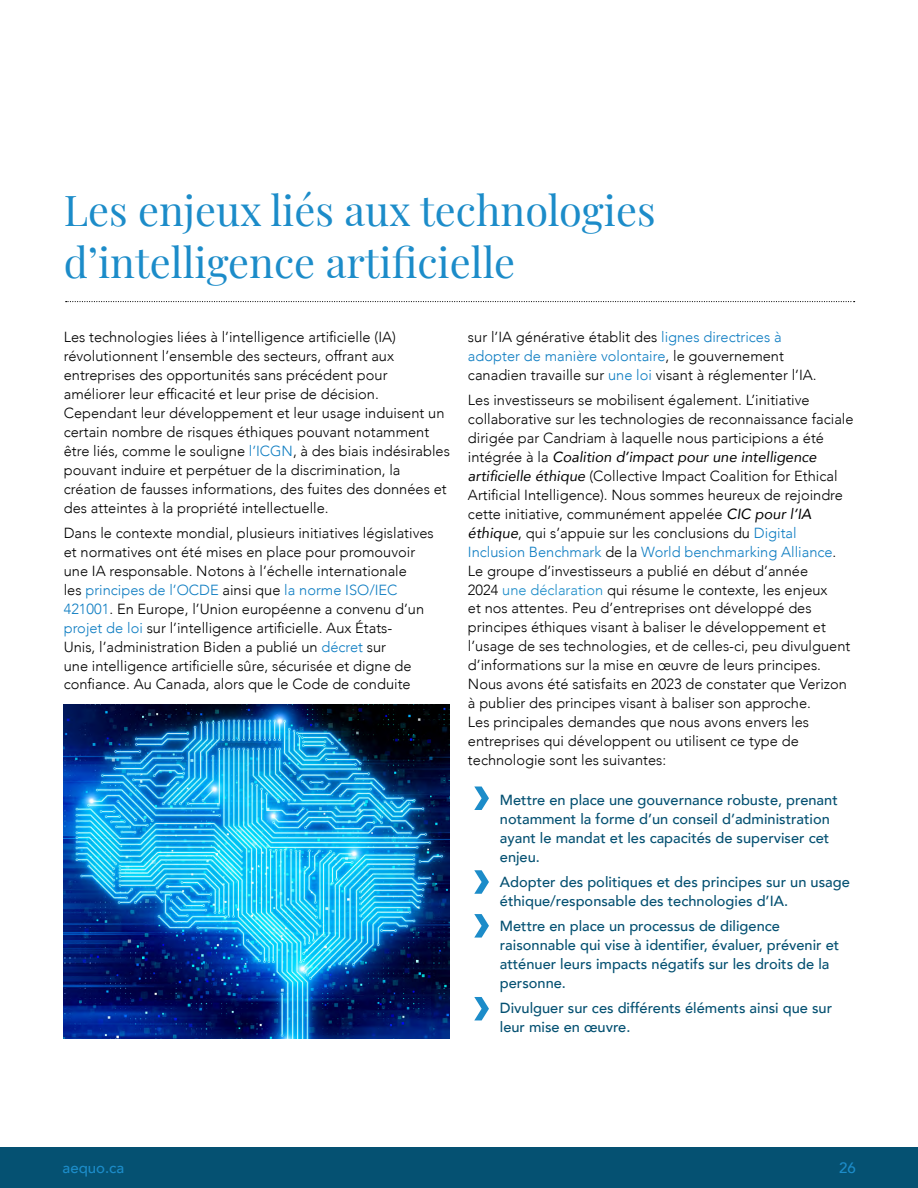
<style>
.page{position:relative;width:918px;height:1188px;background:#fff}
.page>*{position:absolute;margin:0;border:0;box-sizing:border-box;transform-origin:0 0}
.t1{font:41.55px/52.1px "Playfair Display";color:#1c8cc9}
.t2{font:500 15px "Avenir";color:#1c8cc9}
.t3{font:300 14.7px/18.9px "Avenir";color:#000}
.t4{font:500 14.7px/18.9px "Avenir";color:#055172}
.s1{color:#0e7dc2}
.s2{font-weight:400;font-style:italic}
.s3{color:#1c8cc9}
</style>
<div class="page">
<svg style="left:66px;top:301px;width:789px;height:1px"></svg>
<svg style="left:474px;top:787px;width:15px;height:23px"></svg>
<svg style="left:474px;top:870px;width:15px;height:24px"></svg>
<svg style="left:474px;top:914px;width:15px;height:24px"></svg>
<svg style="left:474px;top:997px;width:15px;height:23px"></svg>
<img style="left:64px;top:705px;width:386px;height:334px">
<div style="left:0;top:1147px;width:918px;height:41px;background:#055172"></div>
<h1 class="t1" style="left:64px;top:181px;width:593px">Les enjeux liés aux technologies d’intelligence artificielle</h1>
<p class="t3" style="left:64px;top:328px;width:388px">Les technologies liées à l’intelligence artificielle (IA) révolutionnent l’ensemble des secteurs, offrant aux entreprises des opportunités sans précédent pour améliorer leur efficacité et leur prise de décision.<br>Cependant leur développement et leur usage induisent un certain nombre de risques éthiques pouvant notamment être liés, comme le souligne <span class="s1">l’ICGN</span>, à des biais indésirables pouvant induire et perpétuer de la discrimination, la création de fausses informations, des fuites des données et des atteintes à la propriété intellectuelle.</p>
<p class="t3" style="left:64px;top:523px;width:372px">Dans le contexte mondial, plusieurs initiatives législatives et normatives ont été mises en place pour promouvoir une IA responsable. Notons à l’échelle internationale<br>les <span class="s1">principes de l’OCDE</span> ainsi que <span class="s1">la norme ISO/IEC 421001</span>. En Europe, l’Union européenne a convenu d’un <span class="s1">projet de loi</span> sur l’intelligence artificielle. Aux États-<br>Unis, l’administration Biden a publié un <span class="s1">décret</span> sur<br>une intelligence artificielle sûre, sécurisée et digne de confiance. Au Canada, alors que le Code de conduite</p>
<p class="t3" style="left:468px;top:327px;width:350px">sur l’IA générative établit des <span class="s1">lignes directrices à adopter de manière volontaire</span>, le gouvernement canadien travaille sur <span class="s1">une loi</span> visant à réglementer l’IA.</p>
<p class="t3" style="left:468px;top:390px;width:387px">Les investisseurs se mobilisent également. L’initiative collaborative sur les technologies de reconnaissance faciale dirigée par Candriam à laquelle nous participions a été intégrée à la <span class="s2">Coalition d’impact pour une intelligence artificielle éthique</span> (Collective Impact Coalition for Ethical Artificial Intelligence). Nous sommes heureux de rejoindre cette initiative, communément appelée <span class="s2">CIC pour l’IA éthique</span>, qui s’appuie sur les conclusions du <span class="s1">Digital Inclusion Benchmark</span> de la <span class="s1">World benchmarking Alliance</span>.<br>Le groupe d’investisseurs a publié en début d’année<br>2024 <span class="s3">une déclaration</span> qui résume le contexte, les enjeux<br>et nos attentes. Peu d’entreprises ont développé des principes éthiques visant à baliser le développement et l’usage de ses technologies, et de celles-ci, peu divulguent d’informations sur la mise en œuvre de leurs principes.<br>Nous avons été satisfaits en 2023 de constater que Verizon à publier des principes visant à baliser son approche.<br>Les principales demandes que nous avons envers les entreprises qui développent ou utilisent ce type de technologie sont les suivantes:</p>
<p class="t4" style="left:500px;top:790px;width:339px">Mettre en place une gouvernance robuste, prenant notamment la forme d’un conseil d’administration ayant le mandat et les capacités de superviser cet enjeu.</p>
<p class="t4" style="left:500px;top:872px;width:351px">Adopter des politiques et des principes sur un usage éthique/responsable des technologies d’IA.</p>
<p class="t4" style="left:500px;top:916px;width:341px">Mettre en place un processus de diligence raisonnable qui vise à identifier, évaluer, prévenir et atténuer leurs impacts négatifs sur les droits de la personne.</p>
<p class="t4" style="left:500px;top:998px;width:334px">Divulguer sur ces différents éléments ainsi que sur leur mise en œuvre.</p>
<p class="t2" style="left:63px;top:1155px;width:63px">aequo.ca</p>
<p class="t2" style="left:839px;top:1155px;width:18px">26</p>
</div>
